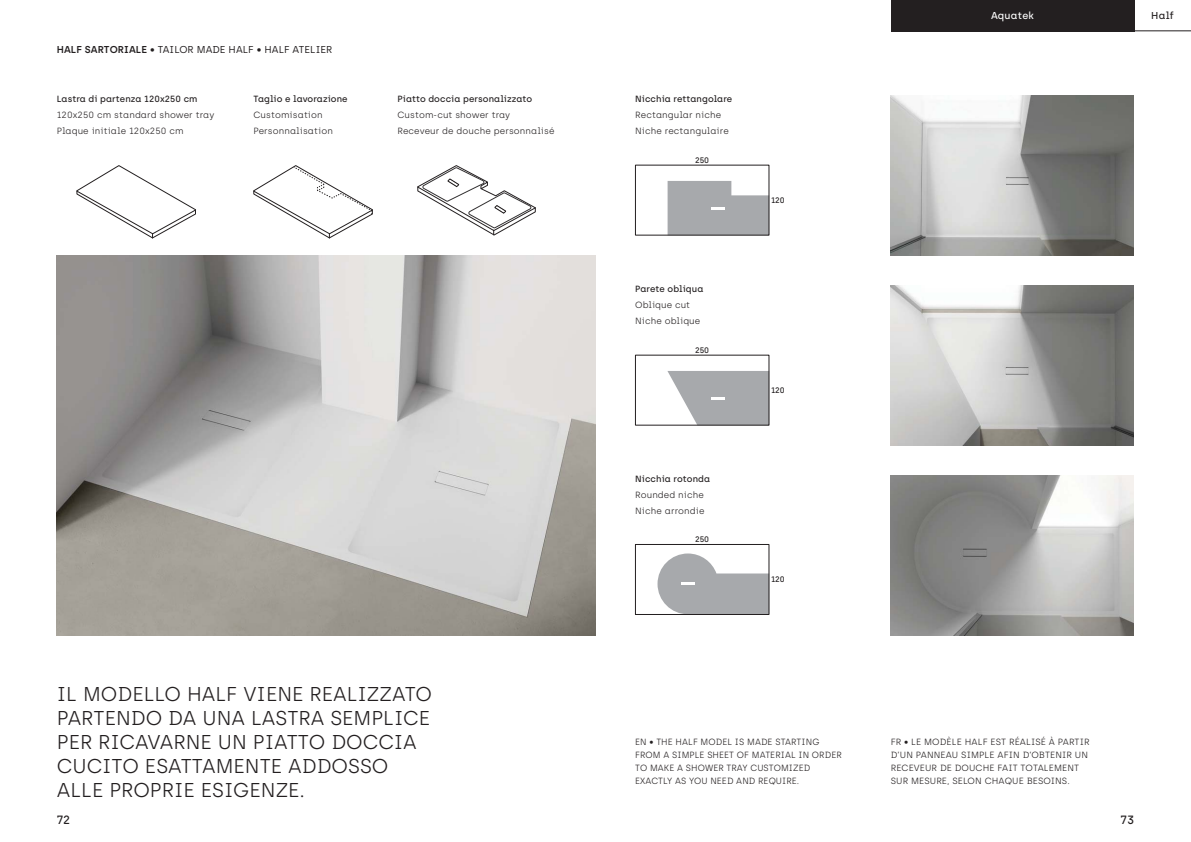
<style>
.page{position:relative;width:1191px;height:842px;background:#fff}
.page>*{position:absolute;margin:0;border:0;box-sizing:border-box;transform-origin:0 0}
.t1{font:300 20px/24px "Archia";color:#231f20}
.t2{font:500 12px "Archia";color:#231f20}
.t3{font:10px "Archia";letter-spacing:.01em;color:#231f20}
.t4{font:500 10px "Archia";letter-spacing:.025em;color:#fff}
.t5{font:500 10px "Archia";color:#231f20}
.t6{font:300 9px/15.8px "Archia";letter-spacing:.01em;color:#231f20}
.t7{font:500 9px "Archia";letter-spacing:.01em;color:#231f20}
.t8{font:500 8px "Archia";letter-spacing:-.025em;color:#231f20}
.s1{font-weight:600}
</style>
<div class="page">
<img style="left:57px;top:255px;width:538px;height:380px">
<svg style="left:76px;top:165px;width:120px;height:73px"></svg>
<svg style="left:253px;top:165px;width:120px;height:73px"></svg>
<img style="left:890px;top:95px;width:244px;height:160px">
<img style="left:890px;top:475px;width:244px;height:160px">
<img style="left:890px;top:285px;width:244px;height:160px">
<svg style="left:667px;top:181px;width:100px;height:52px;background:#b0b2b4"></svg>
<svg style="left:667px;top:371px;width:100px;height:52px;background:#b4b5b8"></svg>
<svg style="left:657px;top:553px;width:110px;height:60px"></svg>
<div style="left:635px;top:544px;width:134px;height:71px;border:1px solid #231f20"></div>
<svg style="left:417px;top:165px;width:119px;height:70px"></svg>
<hr style="left:711px;top:207px;width:14px;height:3px;background:#fff">
<hr style="left:711px;top:397px;width:14px;height:3px;background:#fff">
<hr style="left:681px;top:582px;width:14px;height:3px;background:#fff">
<div style="left:890px;top:0;width:244px;height:31px;background:#231f20"></div>
<hr style="left:1134px;top:30px;width:57px;height:1px;background:#231f20">
<p class="t3" style="left:57px;top:45px;width:277px"><span class="s1">HALF SARTORIALE</span> • TAILOR MADE HALF • HALF ATELIER</p>
<p class="t7" style="left:57px;top:95px;width:142px">Lastra di partenza 120x250 cm</p>
<p class="t6" style="left:57px;top:107px;width:159px">120x250 cm standard shower tray<br>Plaque initiale 120x250 cm</p>
<p class="t7" style="left:253px;top:95px;width:96px">Taglio e lavorazione</p>
<p class="t6" style="left:253px;top:107px;width:81px">Customisation<br>Personnalisation</p>
<p class="t7" style="left:397px;top:95px;width:136px">Piatto doccia personalizzato</p>
<p class="t6" style="left:397px;top:107px;width:159px">Custom-cut shower tray<br>Receveur de douche personnalisé</p>
<h1 class="t1" style="left:57px;top:683px;width:377px">IL MODELLO HALF VIENE REALIZZATO<br>PARTENDO DA UNA LASTRA SEMPLICE<br>PER RICAVARNE UN PIATTO DOCCIA<br>CUCITO ESATTAMENTE ADDOSSO<br>ALLE PROPRIE ESIGENZE.</h1>
<p class="t7" style="left:635px;top:95px;width:99px">Nicchia rettangolare</p>
<p class="t6" style="left:635px;top:107px;width:95px">Rectangular niche<br>Niche rectangulaire</p>
<p class="t8" style="left:695px;top:156px;width:15px">250</p>
<p class="t7" style="left:635px;top:285px;width:70px">Parete obliqua</p>
<p class="t6" style="left:635px;top:297px;width:67px">Oblique cut<br>Niche oblique</p>
<p class="t8" style="left:695px;top:346px;width:15px">250</p>
<p class="t7" style="left:635px;top:475px;width:76px">Nicchia rotonda</p>
<p class="t6" style="left:635px;top:487px;width:71px">Rounded niche<br>Niche arrondie</p>
<p class="t8" style="left:695px;top:535px;width:15px">250</p>
<p class="t8" style="left:771px;top:196px;width:15px">120</p>
<p class="t8" style="left:771px;top:386px;width:15px">120</p>
<p class="t8" style="left:771px;top:576px;width:15px">120</p>
<p class="t4" style="left:991px;top:11px;width:44px">Aquatek</p>
<p class="t5" style="left:1151px;top:11px;width:24px">Half</p>
<p class="t6" style="left:635px;top:735px;width:208px;line-height:13px">EN • THE HALF MODEL IS MADE STARTING FROM A SIMPLE SHEET OF MATERIAL IN ORDER TO MAKE A SHOWER TRAY CUSTOMIZED EXACTLY AS YOU NEED AND REQUIRE.</p>
<p class="t6" style="left:890px;top:735px;width:200px;line-height:13px">FR • LE MODÈLE HALF EST RÉALISÉ À PARTIR D’UN PANNEAU SIMPLE AFIN D’OBTENIR UN RECEVEUR DE DOUCHE FAIT TOTALEMENT SUR MESURE, SELON CHAQUE BESOINS.</p>
<h2 class="t2" style="left:57px;top:814px;width:15px">72</h2>
<h2 class="t2" style="left:1120px;top:814px;width:15px">73</h2>
</div>
